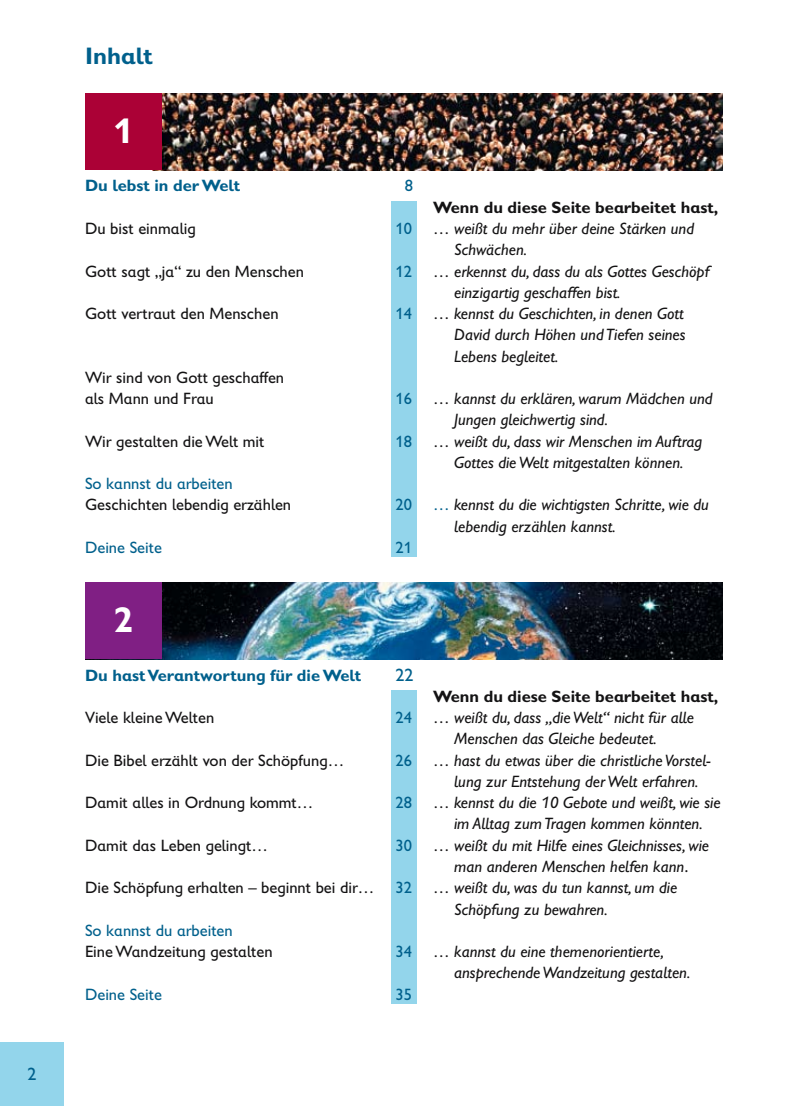
<style>
.page{position:relative;width:808px;height:1106px;background:#fff}
.page>*{position:absolute;margin:0;border:0;box-sizing:border-box;transform-origin:0 0}
.t1{font:700 36px "Gill Sans VWVB";color:#fff}
._02_Überschrift_1{font:700 24px "Gill Sans VWVB";letter-spacing:.005em;color:#00608c}
.t2{font:18px "Gill Sans VWVB";color:#00608c}
._11a_Fließtext_Inhal{font:italic 16.5px/21.3px "Gill Sans VWVB";color:#141314}
._11a_Fließtext_Inhal-2{font:16.5px/21.3px "Gill Sans VWVB";color:#141314}
._11a_Fließtext_Inhal-3{font:16.5px "Gill Sans VWVB";color:#00608c}
._11a_Fließtext_Inhal-4{font:700 16.5px "Gill Sans VWVB";color:#141314}
._11a_Fließtext_Inhal-5{font:700 16.5px "Gill Sans VWVB";color:#00608c}
.s1{font-style:normal}
.s2{color:#00608c}
.s3{font-style:normal;color:#00608c}
.s4{font-family:"Stempel Garamond LT Std";font-style:normal}
</style>
<div class="page">
<div style="left:0;top:1042px;width:64px;height:64px;background:#93d5eb"></div>
<div style="left:391px;top:201px;width:26px;height:356px;background:#93d5eb"></div>
<div style="left:391px;top:690px;width:26px;height:313px;background:#93d5eb"></div>
<img style="left:162px;top:93px;width:561px;height:77px">
<div style="left:85px;top:93px;width:77px;height:77px;background:#ab0136"></div>
<img style="left:162px;top:582px;width:561px;height:77px">
<div style="left:85px;top:582px;width:77px;height:77px;background:#801f84"></div>
<p class="_02_Überschrift_1" style="left:85px;top:41px;width:69px">Inhalt</p>
<p class="t1" style="left:114px;top:109px;width:21px">1</p>
<p class="_11a_Fließtext_Inhal-5" style="left:85px;top:176px;width:157px">Du lebst in der Welt</p>
<p class="_11a_Fließtext_Inhal-3" style="left:405px;top:177px;width:10px">8</p>
<p class="_11a_Fließtext_Inhal-4" style="left:433px;top:197px;width:287px">Wenn du diese Seite bearbeitet hast,</p>
<p class="_11a_Fließtext_Inhal-2" style="left:85px;top:218px;width:112px">Du bist einmalig</p>
<p class="_11a_Fließtext_Inhal-3" style="left:396px;top:219px;width:18px">10</p>
<p class="_11a_Fließtext_Inhal" style="left:454px;top:218px;width:241px;text-indent:-21px"><span class="s1">…</span> weißt du mehr über deine Stärken und<br>Schwächen.</p>
<p class="_11a_Fließtext_Inhal-2" style="left:85px;top:260px;width:220px">Gott sagt „ja“ zu den Menschen</p>
<p class="_11a_Fließtext_Inhal-3" style="left:396px;top:262px;width:17px">12</p>
<p class="_11a_Fließtext_Inhal" style="left:454px;top:260px;width:257px;text-indent:-21px"><span class="s1">…</span> erkennst du, dass du als Gottes Geschöpf einzigartig geschaffen bist.</p>
<p class="_11a_Fließtext_Inhal-2" style="left:85px;top:303px;width:195px">Gott vertraut den Menschen</p>
<p class="_11a_Fließtext_Inhal-3" style="left:396px;top:304px;width:18px">14</p>
<p class="_11a_Fließtext_Inhal" style="left:454px;top:303px;width:230px;text-align:justify;text-indent:-21px"><span class="s1">…</span> kennst du Geschichten, in denen Gott-David durch Höhen und Tiefen seines-Lebens begleitet.</p>
<p class="_11a_Fließtext_Inhal-2" style="left:85px;top:367px;width:201px">Wir sind von Gott geschaffen als Mann und Frau</p>
<p class="_11a_Fließtext_Inhal-3" style="left:396px;top:389px;width:18px">16</p>
<p class="_11a_Fließtext_Inhal" style="left:454px;top:388px;width:260px;text-indent:-21px"><span class="s1">…</span> kannst du erklären, warum Mädchen und<br>Jungen gleichwertig sind.</p>
<p class="_11a_Fließtext_Inhal-2" style="left:85px;top:430px;width:181px">Wir gestalten dieWelt mit</p>
<p class="_11a_Fließtext_Inhal-3" style="left:396px;top:432px;width:18px">18</p>
<p class="_11a_Fließtext_Inhal" style="left:433px;top:430px;width:271px;text-align:center"><span class="s1">…</span> weißt du, dass wir Menschen im Auftrag<br>Gottes die Welt mitgestalten können.</p>
<p class="_11a_Fließtext_Inhal-2" style="left:85px;top:473px;width:208px"><span class="s2">So kannst du arbeiten<br></span>Geschichten lebendig erzählen</p>
<p class="_11a_Fließtext_Inhal-3" style="left:396px;top:496px;width:18px">20</p>
<p class="_11a_Fließtext_Inhal" style="left:454px;top:494px;width:256px;text-indent:-21px"><span class="s3">…</span> kennst du die wichtigsten Schritte, wie du lebendig erzählen kannst.</p>
<p class="_11a_Fließtext_Inhal-3" style="left:85px;top:538px;width:78px">Deine Seite</p>
<p class="_11a_Fließtext_Inhal-3" style="left:396px;top:538px;width:18px">21</p>
<p class="t1" style="left:114px;top:598px;width:21px">2</p>
<p class="_11a_Fließtext_Inhal-5" style="left:85px;top:665px;width:278px">Du hast Verantwortung für die Welt</p>
<p class="t2" style="left:396px;top:664px;width:10px">22</p>
<p class="_11a_Fließtext_Inhal-4" style="left:433px;top:686px;width:287px">Wenn du diese Seite bearbeitet hast,</p>
<p class="_11a_Fließtext_Inhal-2" style="left:85px;top:707px;width:131px">Viele kleineWelten</p>
<p class="_11a_Fließtext_Inhal-3" style="left:396px;top:708px;width:18px">24</p>
<p class="_11a_Fließtext_Inhal" style="left:454px;top:707px;width:241px;text-indent:-21px"><span class="s1">…</span> weißt du, dass „die Welt“ nicht für alle<br>Menschen das Gleiche bedeutet.</p>
<p class="_11a_Fließtext_Inhal-2" style="left:85px;top:749px;width:261px">Die Bibel erzählt von der Schöpfung…</p>
<p class="_11a_Fließtext_Inhal-3" style="left:396px;top:751px;width:18px">26</p>
<p class="_11a_Fließtext_Inhal" style="left:433px;top:749px;width:279px;text-align:center"><span class="s1">…</span> hast du etwas über die christliche Vorstel&shy;lung zur Entstehung der Welt erfahren.</p>
<p class="_11a_Fließtext_Inhal-2" style="left:85px;top:792px;width:230px">Damit alles in Ordnung kommt…</p>
<p class="_11a_Fließtext_Inhal-3" style="left:396px;top:793px;width:18px">28</p>
<p class="_11a_Fließtext_Inhal" style="left:433px;top:792px;width:289px;text-align:center"><span class="s1">…</span> kennst du die 10 Gebote und weißt, wie sie im Alltag zum Tragen kommen könnten.</p>
<p class="_11a_Fließtext_Inhal-2" style="left:85px;top:834px;width:184px">Damit das Leben gelingt…</p>
<p class="_11a_Fließtext_Inhal-3" style="left:396px;top:836px;width:18px">30</p>
<p class="_11a_Fließtext_Inhal" style="left:433px;top:834px;width:277px;text-align:center"><span class="s1">…</span> weißt du mit Hilfe eines Gleichnisses, wie man anderen Menschen helfen kann<span class="s4">.</span></p>
<p class="_11a_Fließtext_Inhal-2" style="left:85px;top:877px;width:291px">Die Schöpfung erhalten – beginnt bei dir…</p>
<p class="_11a_Fließtext_Inhal-3" style="left:396px;top:878px;width:17px">32</p>
<p class="_11a_Fließtext_Inhal" style="left:454px;top:877px;width:225px;text-indent:-21px"><span class="s1">…</span> weißt du, was du tun kannst, um die<br>Schöpfung zu bewahren.</p>
<p class="_11a_Fließtext_Inhal-3" style="left:85px;top:921px;width:149px">So kannst du arbeiten</p>
<p class="_11a_Fließtext_Inhal-2" style="left:85px;top:941px;width:189px">EineWandzeitung gestalten</p>
<p class="_11a_Fließtext_Inhal-3" style="left:396px;top:942px;width:18px">34</p>
<p class="_11a_Fließtext_Inhal" style="left:454px;top:940px;width:238px;text-indent:-21px"><span class="s1">…</span> kannst du eine themenorientierte, ansprechende Wandzeitung gestalten.</p>
<p class="_11a_Fließtext_Inhal-3" style="left:85px;top:985px;width:78px">Deine Seite</p>
<p class="_11a_Fließtext_Inhal-3" style="left:396px;top:985px;width:18px">35</p>
</div>
